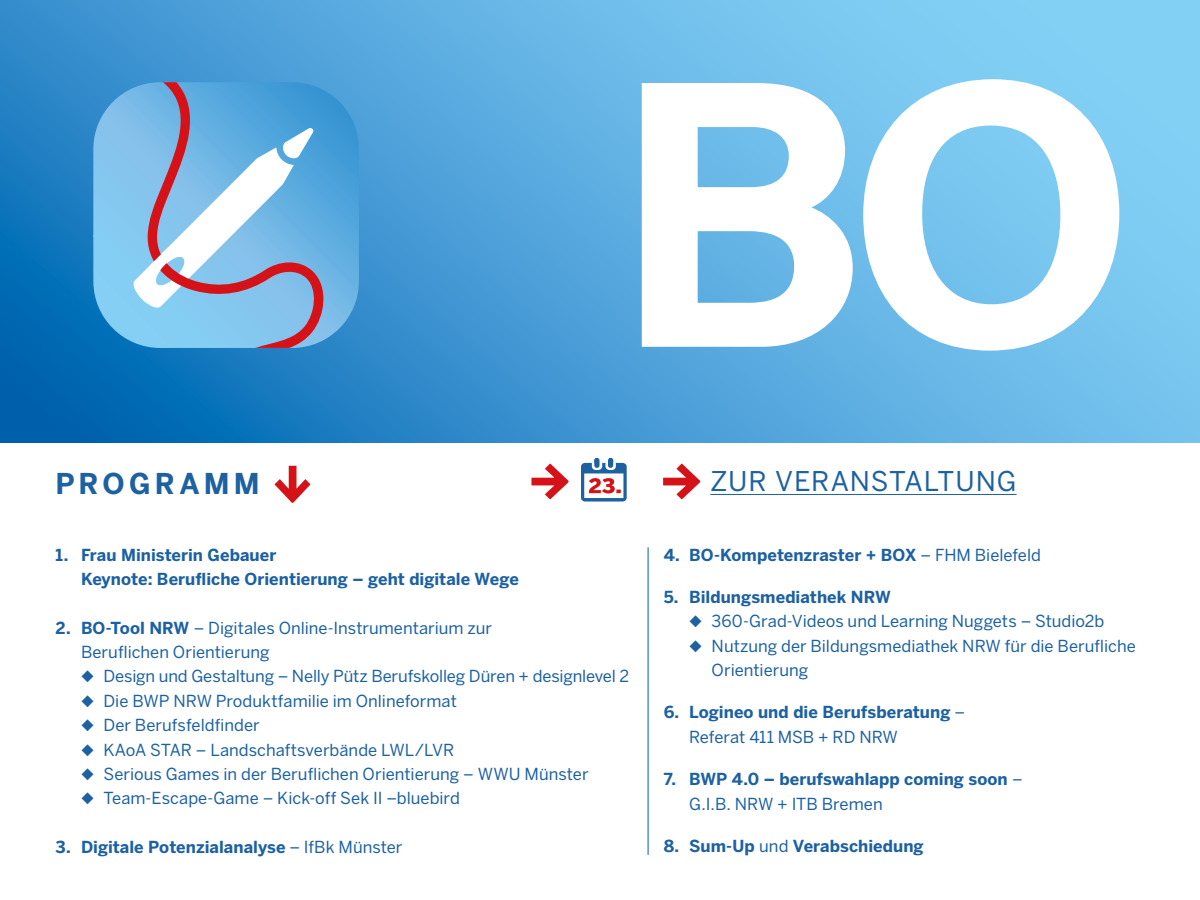
<style>
.page{position:relative;width:1200px;height:900px;background:#fff}
.page>*{position:absolute;margin:0;border:0;box-sizing:border-box;transform-origin:0 0}
.t1{font:700 28.5px "Benton Sans";letter-spacing:.145em;color:#1d61a1}
.t2{font:27px "Benton Sans";letter-spacing:.03em;color:#1d61a1}
.t3{font:16.5px/24.3px "Benton Sans";color:#1d61a1}
.t4{font:700 16.5px/24.3px "Benton Sans";color:#1d61a1}
.s1{font-weight:700}
.s2{font-weight:400}
</style>
<div class="page">
<svg style="left:0;top:0;width:1200px;height:442px;background:#4fa3da"></svg>
<svg style="left:93px;top:82px;width:266px;height:266px;background:#63b1e2"></svg>
<svg style="left:147px;top:82px;width:182px;height:266px;background:#6da7d4"></svg>
<svg style="left:132px;top:128px;width:182px;height:182px"></svg>
<svg style="left:642px;top:83px;width:211px;height:264px"></svg>
<svg style="left:863px;top:79px;width:256px;height:272px"></svg>
<hr style="left:648px;top:547px;width:1px;height:308px;background:#005faa">
<hr style="left:710px;top:494px;width:307px;height:1px;background:#1d61a1">
<svg style="left:663px;top:463px;width:38px;height:37px"></svg>
<svg style="left:274px;top:465px;width:37px;height:38px"></svg>
<svg style="left:531px;top:463px;width:38px;height:37px"></svg>
<svg style="left:581px;top:458px;width:46px;height:44px"></svg>
<h1 class="t1" style="left:56px;top:466px;width:206px">PROGRAMM</h1>
<h2 class="t2" style="left:710px;top:465px;width:308px">ZUR VERANSTALTUNG</h2>
<p class="t4" style="left:81px;top:542px;width:440px;text-indent:-25px">1. Frau Ministerin Gebauer<br>Keynote: Berufliche Orientierung – geht digitale Wege</p>
<p class="t3" style="left:81px;top:615px;width:413px;text-indent:-25px"><span class="s1">2. BO-Tool NRW</span> – Digitales Online-Instrumentarium zur<br>Beruflichen Orientierung</p>
<p class="t3" style="left:81px;top:664px;width:550px">◆ Design und Gestaltung – Nelly Pütz Berufskolleg Düren + designlevel 2</p>
<p class="t3" style="left:81px;top:688px;width:377px">◆ Die BWP NRW Produktfamilie im Onlineformat</p>
<p class="t3" style="left:81px;top:713px;width:180px">◆ Der Berufsfeldfinder</p>
<p class="t3" style="left:81px;top:737px;width:375px">◆ KAoA STAR – Landschaftsverbände LWL/LVR</p>
<p class="t3" style="left:81px;top:762px;width:509px">◆ Serious Games in der Beruflichen Orientierung – WWU Münster</p>
<p class="t3" style="left:81px;top:786px;width:380px">◆ Team-Escape-Game – Kick-off Sek II –bluebird</p>
<p class="t4" style="left:56px;top:834px;width:349px">3. Digitale Potenzialanalyse <span class="s2">– IfBk Münster</span></p>
<p class="t4" style="left:664px;top:542px;width:379px">4. BO-Kompetenzraster + BOX <span class="s2">– FHM Bielefeld</span></p>
<p class="t4" style="left:664px;top:585px;width:229px">5. Bildungsmediathek NRW</p>
<p class="t3" style="left:689px;top:609px;width:417px">◆ 360-Grad-Videos und Learning Nuggets – Studio2b</p>
<p class="t3" style="left:712px;top:633px;width:426px;text-indent:-23px">◆ Nutzung der Bildungsmediathek NRW für die Berufliche<br>Orientierung</p>
<p class="t4" style="left:689px;top:700px;width:277px;text-indent:-25px">6. Logineo und die Berufsberatung <span class="s2">–<br>Referat 411 MSB + RD NRW</span></p>
<p class="t4" style="left:689px;top:767px;width:335px;text-indent:-25px">7. BWP 4.0 – berufswahlapp coming soon <span class="s2">–<br>G.I.B. NRW + ITB Bremen</span></p>
<p class="t4" style="left:664px;top:834px;width:262px">8. Sum-Up <span class="s2">und</span> Verabschiedung</p>
</div>
